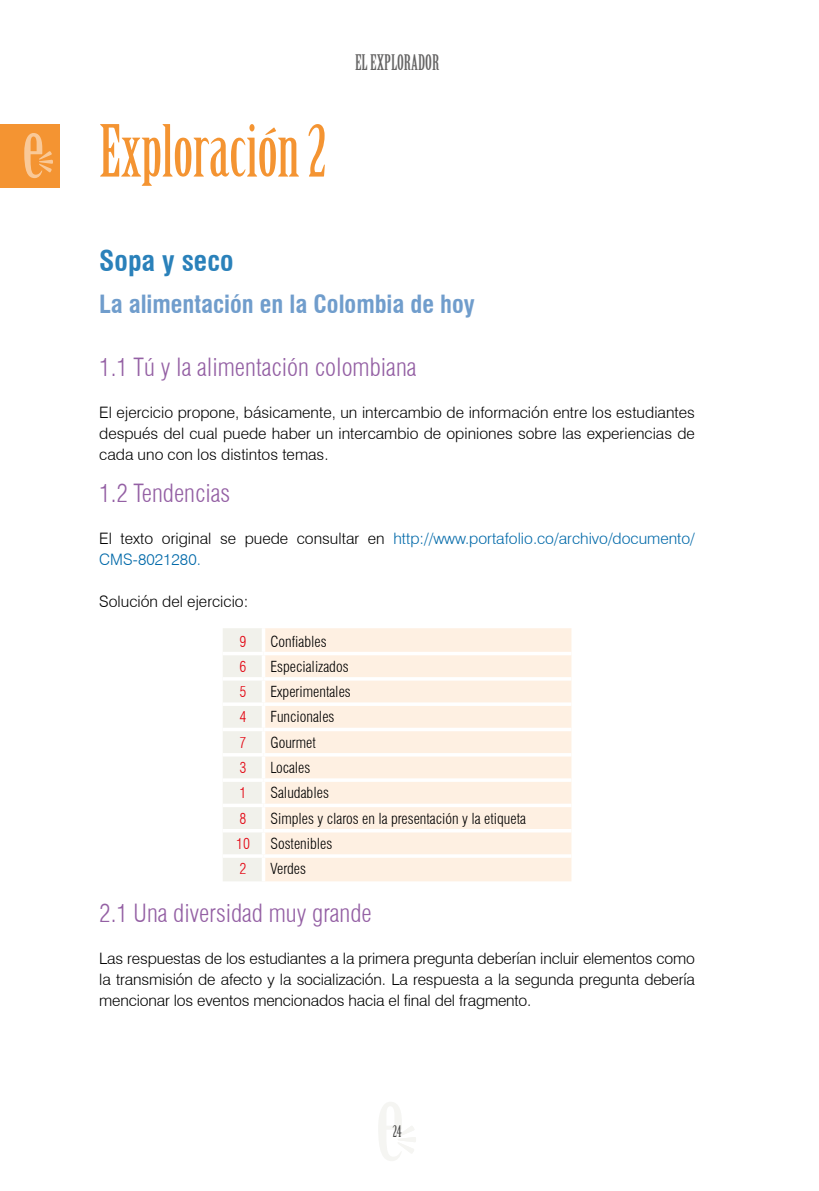
<style>
.page{position:relative;width:819px;height:1191px;background:#fff}
.page>*{position:absolute;margin:0;border:0;box-sizing:border-box;transform-origin:0 0}
.t1{font:70px "Birch Std";color:#f49432}
.t2{font:700 condensed 28px "Swiss 721 BT";color:#2a81ba}
.t3{font:300 condensed 24.5px "Swiss 721 BT";color:#9460a4}
.t4{font:700 condensed 24.5px "Swiss 721 BT";color:#709dcc}
.t5{font:21px "Birch Std";color:#646363}
.t6{font:300 15.75px/21px "Swiss 721 BT";color:#000;text-align:justify}
.t7{font:300 15.75px/21px "Swiss 721 BT";color:#0069a9}
.t8{font:15.75px "Birch Std";color:#4a4a49}
.t9{font:300 condensed 14.88px "Swiss 721 BT";color:#000}
.t10{font:300 condensed 14.88px "Swiss 721 BT";color:#e30613}
.s1{color:#000}
</style>
<div class="page">
<div style="left:0;top:124px;width:59px;height:63px;background:#f49432"></div>
<svg style="left:24px;top:133px;width:29px;height:45px"></svg>
<div style="left:223px;top:628px;width:39px;height:253px;background:#f1f1eb"></div>
<div style="left:265px;top:628px;width:306px;height:253px;background:#fef0e2"></div>
<hr style="left:223px;top:652px;width:40px;height:3px;background:#fff">
<hr style="left:263px;top:652px;width:308px;height:3px;background:#fff">
<hr style="left:223px;top:677px;width:40px;height:3px;background:#fff">
<hr style="left:263px;top:677px;width:308px;height:3px;background:#fff">
<hr style="left:223px;top:702px;width:40px;height:4px;background:#fff">
<hr style="left:263px;top:702px;width:308px;height:4px;background:#fff">
<svg style="left:223px;top:727px;width:39px;height:4px"></svg>
<svg style="left:265px;top:727px;width:306px;height:4px"></svg>
<hr style="left:223px;top:753px;width:40px;height:3px;background:#fff">
<hr style="left:263px;top:753px;width:308px;height:3px;background:#fff">
<hr style="left:223px;top:778px;width:40px;height:4px;background:#fff">
<hr style="left:263px;top:778px;width:308px;height:4px;background:#fff">
<svg style="left:223px;top:803px;width:39px;height:4px"></svg>
<svg style="left:265px;top:803px;width:306px;height:4px"></svg>
<hr style="left:223px;top:829px;width:40px;height:3px;background:#fff">
<hr style="left:263px;top:829px;width:308px;height:3px;background:#fff">
<hr style="left:223px;top:854px;width:40px;height:3px;background:#fff">
<hr style="left:263px;top:854px;width:308px;height:3px;background:#fff">
<svg style="left:378px;top:1102px;width:38px;height:59px"></svg>
<h1 class="t1" style="left:99px;top:112px;width:229px">Exploración 2</h1>
<h3 class="t5" style="left:355px;top:50px;width:86px">EL EXPLORADOR</h3>
<h2 class="t2" style="left:99px;top:244px;width:136px">Sopa y seco</h2>
<h3 class="t4" style="left:99px;top:289px;width:377px">La alimentación en la Colombia de hoy</h3>
<h3 class="t3" style="left:99px;top:352px;width:319px">1.1 Tú y la alimentación colombiana</h3>
<p class="t6" style="left:99px;top:402px;width:597px">El ejercicio propone, básicamente, un intercambio de información entre los estudiantes después del cual puede haber un intercambio de opiniones sobre las experiencias de cada uno con los distintos temas.</p>
<h3 class="t3" style="left:99px;top:478px;width:132px">1.2 Tendencias</h3>
<p class="t7" style="left:99px;top:528px;width:597px"><span class="s1">El texto original se puede consultar en</span> http://www.portafolio.co/archivo/documento/<br>CMS-8021280.</p>
<p class="t6" style="left:99px;top:591px;width:150px">Solución del ejercicio:</p>
<p class="t10" style="left:240px;top:632px;width:8px">9</p>
<p class="t9" style="left:270px;top:632px;width:58px">Confiables</p>
<p class="t10" style="left:240px;top:657px;width:8px">6</p>
<p class="t9" style="left:270px;top:657px;width:79px">Especializados</p>
<p class="t10" style="left:240px;top:683px;width:8px">5</p>
<p class="t9" style="left:270px;top:683px;width:82px">Experimentales</p>
<p class="t10" style="left:240px;top:708px;width:8px">4</p>
<p class="t9" style="left:270px;top:708px;width:65px">Funcionales</p>
<p class="t10" style="left:240px;top:733px;width:8px">7</p>
<p class="t9" style="left:270px;top:733px;width:47px">Gourmet</p>
<p class="t10" style="left:240px;top:759px;width:8px">3</p>
<p class="t9" style="left:270px;top:759px;width:41px">Locales</p>
<p class="t10" style="left:240px;top:784px;width:8px">1</p>
<p class="t9" style="left:270px;top:784px;width:60px">Saludables</p>
<p class="t10" style="left:240px;top:809px;width:8px">8</p>
<p class="t9" style="left:270px;top:809px;width:257px">Simples y claros en la presentación y la etiqueta</p>
<p class="t10" style="left:236px;top:834px;width:15px">10</p>
<p class="t9" style="left:270px;top:834px;width:63px">Sostenibles</p>
<p class="t10" style="left:240px;top:860px;width:8px">2</p>
<p class="t9" style="left:270px;top:860px;width:37px">Verdes</p>
<h3 class="t3" style="left:99px;top:898px;width:274px">2.1 Una diversidad muy grande</h3>
<p class="t6" style="left:99px;top:948px;width:597px">Las respuestas de los estudiantes a la primera pregunta deberían incluir elementos como la transmisión de afecto y la socialización. La respuesta a la segunda pregunta debería mencionar los eventos mencionados hacia el final del fragmento.</p>
<p class="t8" style="left:392px;top:1122px;width:10px">24</p>
</div>
